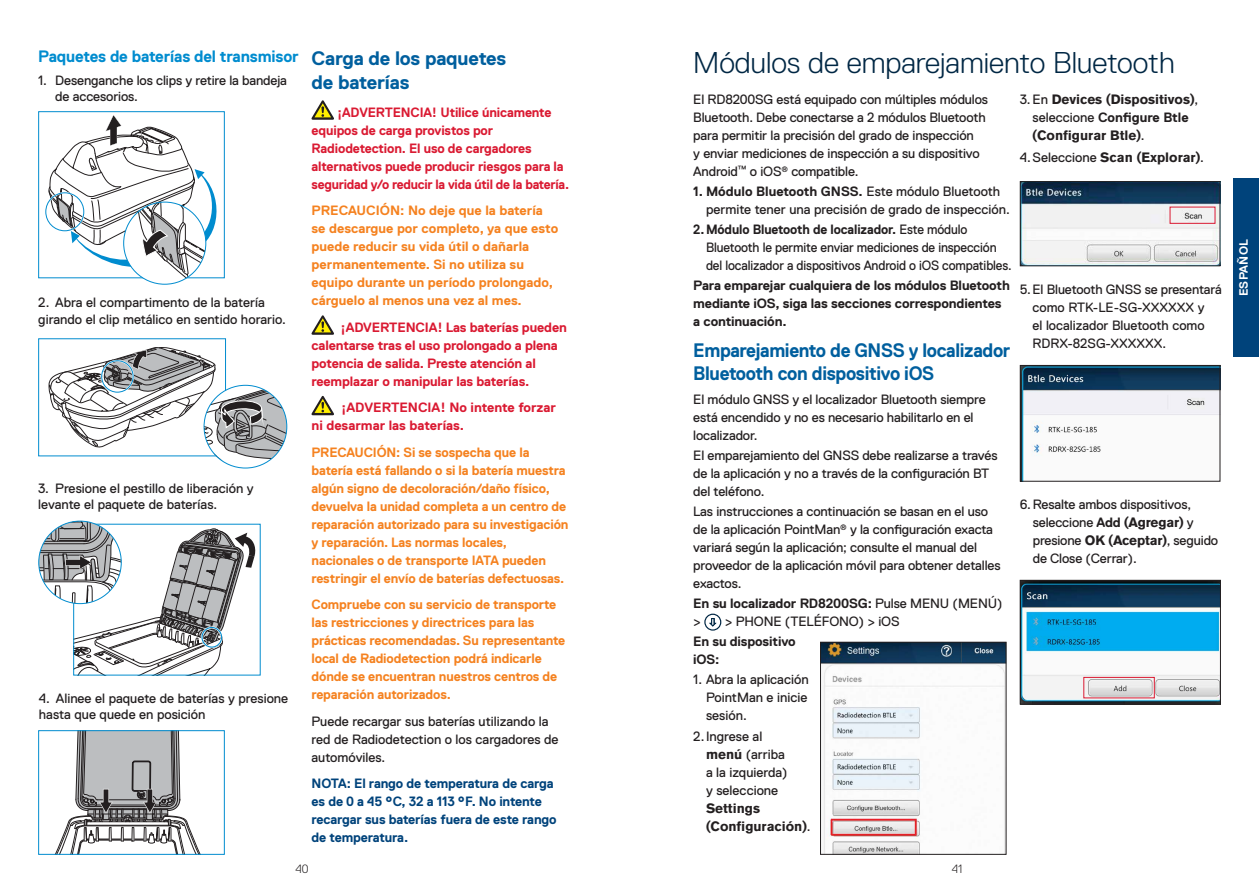
<style>
.page{position:relative;width:1259px;height:893px;background:#fff}
.page>*{position:absolute;margin:0;border:0;box-sizing:border-box;transform-origin:0 0}
.t1{font:300 30px "Replica Std";color:#002744}
.t2{font:700 19.5px/23.2px "Replica Std";letter-spacing:-.02em;color:#005f9e;scale:.94 1}
.t3{font:700 19.5px/24px "Replica Std";letter-spacing:-.02em;color:#005f9e}
.t4{font:700 16.5px "Replica Std";letter-spacing:-.01em;color:#008ccf}
.t5{font:13.5px/18px "Replica Std";letter-spacing:-.01em;color:#231f20}
.t6{font:700 13.5px/18px "Replica Std";letter-spacing:-.01em;color:#f58220}
.t7{font:700 13.5px/18px "Replica Std";letter-spacing:-.01em;color:#da1a32}
.t8{font:700 13.5px/18px "Replica Std";letter-spacing:-.01em;color:#231f20}
.t9{font:13.5px/18px "Replica Std";letter-spacing:-.01em;color:#231f20;scale:.95 1}
.t10{font:700 13.5px/18px "Replica Std";letter-spacing:-.01em;color:#00437b}
.t11{font:700 13.5px/18px "Akzidenz Grotesk BE";color:#231f20}
.t12{font:700 12px "Replica Std";letter-spacing:.02em;color:#fff}
.t13{font:300 12px "Replica Std";color:#231f20}
.s1{font-weight:700}
.s2{font-family:"Akzidenz Grotesk BE";font-weight:700}
.s3{font-family:"Replica Std";font-weight:400}
.s4{font-weight:400}
</style>
<div class="page">
<div style="left:1233px;top:179px;width:26px;height:178px;background:#00437b"></div>
<svg style="left:311px;top:100px;width:23px;height:20px"></svg>
<svg style="left:311px;top:315px;width:23px;height:20px"></svg>
<svg style="left:311px;top:396px;width:23px;height:19px"></svg>
<div style="left:45px;top:192px;width:40px;height:40px;border:2px solid #fff;border-radius:50%"></div>
<div style="left:45px;top:192px;width:39px;height:39px;border:1px solid #008ccf;border-radius:50%"></div>
<div style="left:38px;top:111px;width:187px;height:167px;border:1px solid #008ccf"></div>
<svg style="left:49px;top:115px;width:175px;height:169px"></svg>
<div style="left:38px;top:338px;width:188px;height:118px;border:1px solid #008ccf"></div>
<svg style="left:49px;top:347px;width:238px;height:122px"></svg>
<svg style="left:39px;top:521px;width:216px;height:154px"></svg>
<svg style="left:55px;top:732px;width:145px;height:121px"></svg>
<div style="left:38px;top:730px;width:187px;height:125px;border:1px solid #008ccf"></div>
<img style="left:822px;top:644px;width:182px;height:209px">
<div style="left:820px;top:642px;width:186px;height:213px;border:1px solid #231f20"></div>
<img style="left:1022px;top:183px;width:196px;height:81px">
<div style="left:1020px;top:181px;width:200px;height:85px;border:1px solid #231f20"></div>
<img style="left:1022px;top:367px;width:196px;height:113px">
<div style="left:1020px;top:365px;width:200px;height:117px;border:1px solid #231f20"></div>
<svg style="left:704px;top:614px;width:17px;height:17px"></svg>
<svg style="left:705px;top:615px;width:15px;height:14px"></svg>
<div style="left:1169px;top:207px;width:46px;height:17px;border:1px solid #da1a32"></div>
<img style="left:1022px;top:582px;width:196px;height:120px">
<div style="left:1020px;top:580px;width:200px;height:124px;border:1px solid #231f20"></div>
<div style="left:1083px;top:677px;width:71px;height:21px;border:1px solid #da1a32"></div>
<p class="t4" style="left:38px;top:48px;width:262px">Paquetes de baterías del transmisor</p>
<p class="t5" style="left:55px;top:72px;width:233px;line-height:16.5px;text-indent:-17px">1. Desenganche los clips y retire la bandeja de accesorios.</p>
<p class="t5" style="left:38px;top:294px;width:249px;line-height:16.5px">2. Abra el compartimento de la batería girando el clip metálico en sentido horario.</p>
<p class="t5" style="left:38px;top:480px;width:217px;line-height:16.5px">3. Presione el pestillo de liberación y levante el paquete de baterías.</p>
<p class="t5" style="left:39px;top:690px;width:251px;line-height:16.5px">4. Alinee el paquete de baterías y presione hasta que quede en posición</p>
<h2 class="t3" style="left:311px;top:46px;width:196px">Carga de los paquetes de baterías</h2>
<p class="t7" style="left:311px;top:103px;width:259px;text-indent:26px">¡ADVERTENCIA! Utilice únicamente equipos de carga provistos por Radiodetection. El uso de cargadores alternativos puede producir riesgos para la seguridad y/o reducir la vida útil de la batería.</p>
<p class="t6" style="left:311px;top:202px;width:248px">PRECAUCIÓN: No deje que la batería se descargue por completo, ya que esto puede reducir su vida útil o dañarla permanentemente. Si no utiliza su equipo durante un período prolongado, cárguelo al menos una vez al mes.</p>
<p class="t7" style="left:311px;top:318px;width:257px;text-indent:29px">¡ADVERTENCIA! Las baterías pueden calentarse tras el uso prolongado a plena potencia de salida. Preste atención al reemplazar o manipular las baterías.</p>
<p class="t7" style="left:311px;top:399px;width:246px;text-indent:29px">¡ADVERTENCIA! No intente forzar ni desarmar las baterías.</p>
<p class="t6" style="left:311px;top:443px;width:258px">PRECAUCIÓN: Si se sospecha que la batería está fallando o si la batería muestra algún signo de decoloración/daño físico, devuelva la unidad completa a un centro de reparación autorizado para su investigación y reparación. Las normas locales, nacionales o de transporte IATA pueden restringir el envío de baterías defectuosas.</p>
<p class="t6" style="left:311px;top:596px;width:255px">Compruebe con su servicio de transporte las restricciones y directrices para las prácticas recomendadas. Su representante local de Radiodetection podrá indicarle dónde se encuentran nuestros centros de reparación autorizados.</p>
<p class="t5" style="left:311px;top:712px;width:249px">Puede recargar sus baterías utilizando la red de Radiodetection o los cargadores de automóviles.</p>
<p class="t10" style="left:311px;top:775px;width:247px">NOTA: El rango de temperatura de carga es de 0 a 45 °C, 32 a 113 °F. No intente recargar sus baterías fuera de este rango de temperatura.</p>
<h1 class="t1" style="left:693px;top:46px;width:483px">Módulos de emparejamiento Bluetooth</h1>
<p class="t5" style="left:693px;top:90px;width:296px">El RD8200SG está equipado con múltiples módulos Bluetooth. Debe conectarse a 2 módulos Bluetooth para permitir la precisión del grado de inspección<br>y enviar mediciones de inspección a su dispositivo Android<sup>™</sup> o iOS<sup>®</sup> compatible.</p>
<p class="t5" style="left:706px;top:183px;width:305px;text-indent:-13px"><span class="s1">1. Módulo Bluetooth GNSS.</span> Este módulo Bluetooth permite tener una precisión de grado de inspección.</p>
<p class="t9" style="left:706px;top:221px;width:323px;text-indent:-13px"><span class="s1">2.Módulo Bluetooth de localizador.</span> Este módulo<br>Bluetooth le permite enviar mediciones de inspección del localizador a dispositivos Android o iOS compatibles.</p>
<p class="t8" style="left:693px;top:277px;width:318px">Para emparejar cualquiera de los módulos Bluetooth mediante iOS, siga las secciones correspondientes a continuación.</p>
<h2 class="t2" style="left:693px;top:338px;width:339px">Emparejamiento de GNSS y localizador<br>Bluetooth con dispositivo iOS</h2>
<p class="t5" style="left:693px;top:390px;width:294px">El módulo GNSS y el localizador Bluetooth siempre está encendido y no es necesario habilitarlo en el localizador.</p>
<p class="t5" style="left:693px;top:446px;width:306px">El emparejamiento del GNSS debe realizarse a través de la aplicación y no a través de la configuración BT del teléfono.</p>
<p class="t5" style="left:693px;top:502px;width:309px">Las instrucciones a continuación se basan en el uso de la aplicación PointMan<sup>®</sup> y la configuración exacta variará según la aplicación; consulte el manual del proveedor de la aplicación móvil para obtener detalles exactos.</p>
<p class="t5" style="left:693px;top:594px;width:311px"><span class="s1">En su localizador RD8200SG:</span> Pulse MENU (MENÚ) &gt; &gt; PHONE (TELÉFONO) &gt; iOS</p>
<p class="t8" style="left:693px;top:633px;width:104px">En su dispositivo iOS:</p>
<p class="t5" style="left:706px;top:671px;width:104px;text-align:justify;text-indent:-13px">1. Abra la aplicación PointMan e inicie sesión.</p>
<p class="t5" style="left:706px;top:727px;width:83px;text-indent:-13px">2.Ingrese al <span class="s2">menú</span> (arriba a la izquierda) y seleccione</p>
<p class="t11" style="left:706px;top:799px;width:106px">Settings (Configuración)<span class="s3">.</span></p>
<p class="t11" style="left:1020px;top:90px;width:180px"><span class="s3">3.En</span> Devices (Dispositivos)<span class="s3">,</span></p>
<p class="t8" style="left:1032px;top:108px;width:158px"><span class="s4">seleccione</span> Configure Btle</p>
<p class="t11" style="left:1020px;top:124px;width:186px;line-height:22.2px;text-indent:13px">(Configurar Btle)<span class="s3">.<br>4.Seleccione</span> Scan (Explorar)<span class="s3">.</span></p>
<p class="t5" style="left:1032px;top:280px;width:190px;text-indent:-13px">5.El Bluetooth GNSS se presentará como RTK-LE-SG-XXXXXX y<br>el localizador Bluetooth como<br>RDRX-82SG-XXXXXX.</p>
<p class="t5" style="left:1032px;top:496px;width:187px;text-indent:-13px">6.Resalte ambos dispositivos, seleccione <span class="s1">Add</span> <span class="s2">(Agregar)</span> y presione <span class="s2">OK (Aceptar)</span>, seguido de Close (Cerrar).</p>
<p class="t13" style="left:295px;top:862px;width:15px">40</p>
<p class="t13" style="left:951px;top:862px;width:12px">41</p>
<p class="t12" style="left:1237px;top:296px;width:59px;rotate:-90deg">ESPAÑOL</p>
</div>
